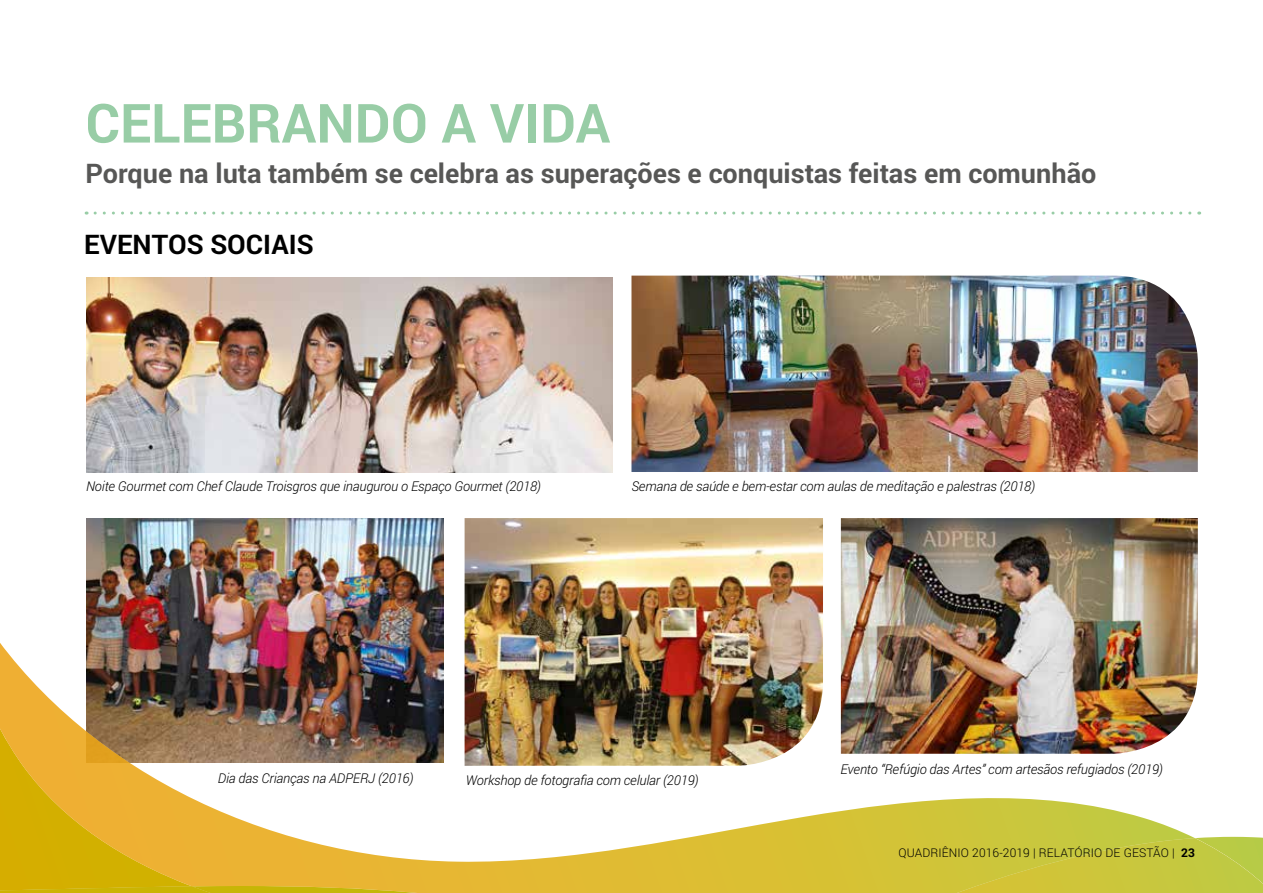
<style>
.page{position:relative;width:1263px;height:893px;background:#fff}
.page>*{position:absolute;margin:0;border:0;box-sizing:border-box;transform-origin:0 0}
.t1{font:700 54px "Roboto";color:#98cda6}
.t2{font:700 27px "Roboto";color:#575756}
.t3{font:700 27px "Roboto";color:#000}
.t4{font:italic 300 13.5px "Roboto";letter-spacing:-.01em;color:#000}
.t5{font:300 12px "Roboto";letter-spacing:.01em;color:#000}
.s1{font-weight:700}
</style>
<div class="page">
<svg style="left:95px;top:212px;width:1105px;height:3px"></svg>
<img style="left:86px;top:277px;width:526px;height:195px">
<img style="left:631px;top:276px;width:567px;height:196px">
<img style="left:841px;top:518px;width:357px;height:176px">
<img style="left:465px;top:518px;width:358px;height:96px">
<img style="left:86px;top:518px;width:358px;height:96px">
<svg style="left:1195px;top:836px;width:68px;height:57px;background:#becb48"></svg>
<img style="left:0;top:614px;width:1195px;height:279px">
<h1 class="t1" style="left:85px;top:86px;width:526px">CELEBRANDO A VIDA</h1>
<h2 class="t2" style="left:85px;top:155px;width:1012px">Porque na luta também se celebra as superações e conquistas feitas em comunhão</h2>
<h2 class="t3" style="left:84px;top:226px;width:231px">EVENTOS SOCIAIS</h2>
<p class="t4" style="left:86px;top:477px;width:456px">Noite Gourmet com Chef Claude Troisgros que inaugurou o Espaço Gourmet (2018)</p>
<p class="t4" style="left:631px;top:477px;width:405px">Semana de saúde e bem-estar com aulas de meditação e palestras (2018)</p>
<p class="t4" style="left:218px;top:769px;width:197px">Dia das Crianças na ADPERJ (2016)</p>
<p class="t4" style="left:466px;top:771px;width:234px">Workshop de fotografia com celular (2019)</p>
<p class="t4" style="left:841px;top:760px;width:324px">Evento “Refúgio das Artes” com artesãos refugiados (2019)</p>
<p class="t5" style="left:898px;top:845px;width:298px">QUADRIÊNIO 2016-2019 | RELATÓRIO DE GESTÃO | <span class="s1">23</span></p>
</div>
